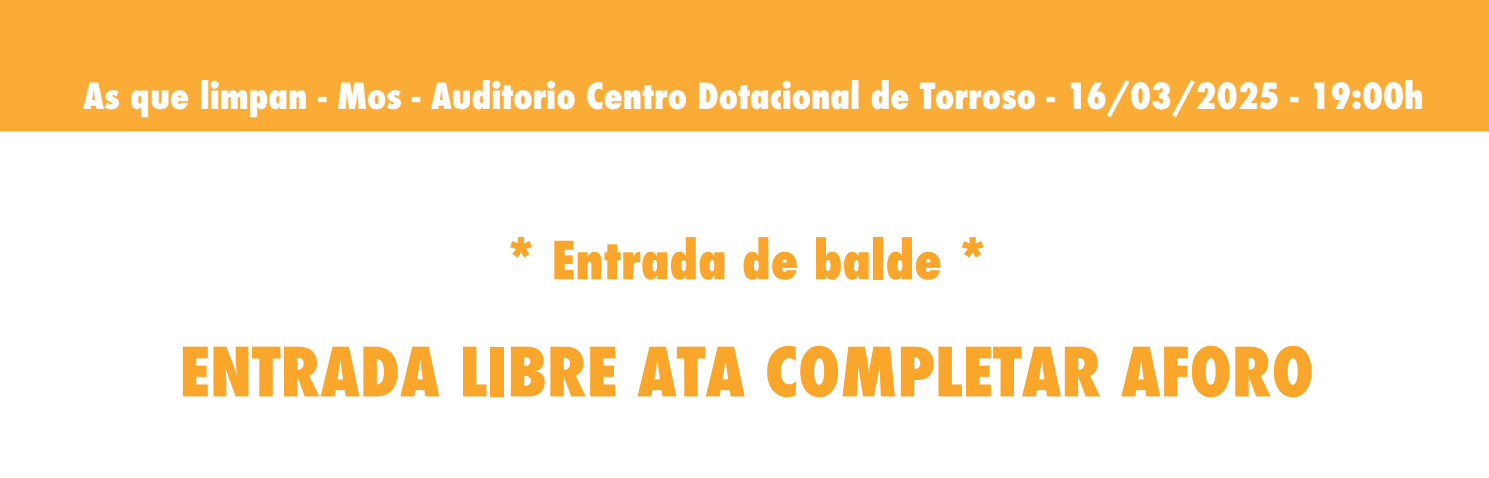
<style>
.page{position:relative;width:1489px;height:478px;background:#fff}
.page>*{position:absolute;margin:0;border:0;box-sizing:border-box;transform-origin:0 0}
.t1{font:800 condensed 65.75px "Futura";color:#f9a62a}
.t2{font:800 condensed 51px "Futura";color:#f9a62a}
.t3{font:800 condensed 35px "Futura";color:#fff}
</style>
<div class="page">
<div style="left:0;top:0;width:1488px;height:131px;background:#fbac36"></div>
<p class="t3" style="left:83px;top:72px;width:1341px">As que limpan - Mos - Auditorio Centro Dotacional de Torroso - 16/03/2025 - 19:00h</p>
<h2 class="t2" style="left:505px;top:225px;width:484px">* Entrada de balde *</h2>
<h1 class="t1" style="left:179px;top:327px;width:1135px">ENTRADA LIBRE ATA COMPLETAR AFORO</h1>
</div>
